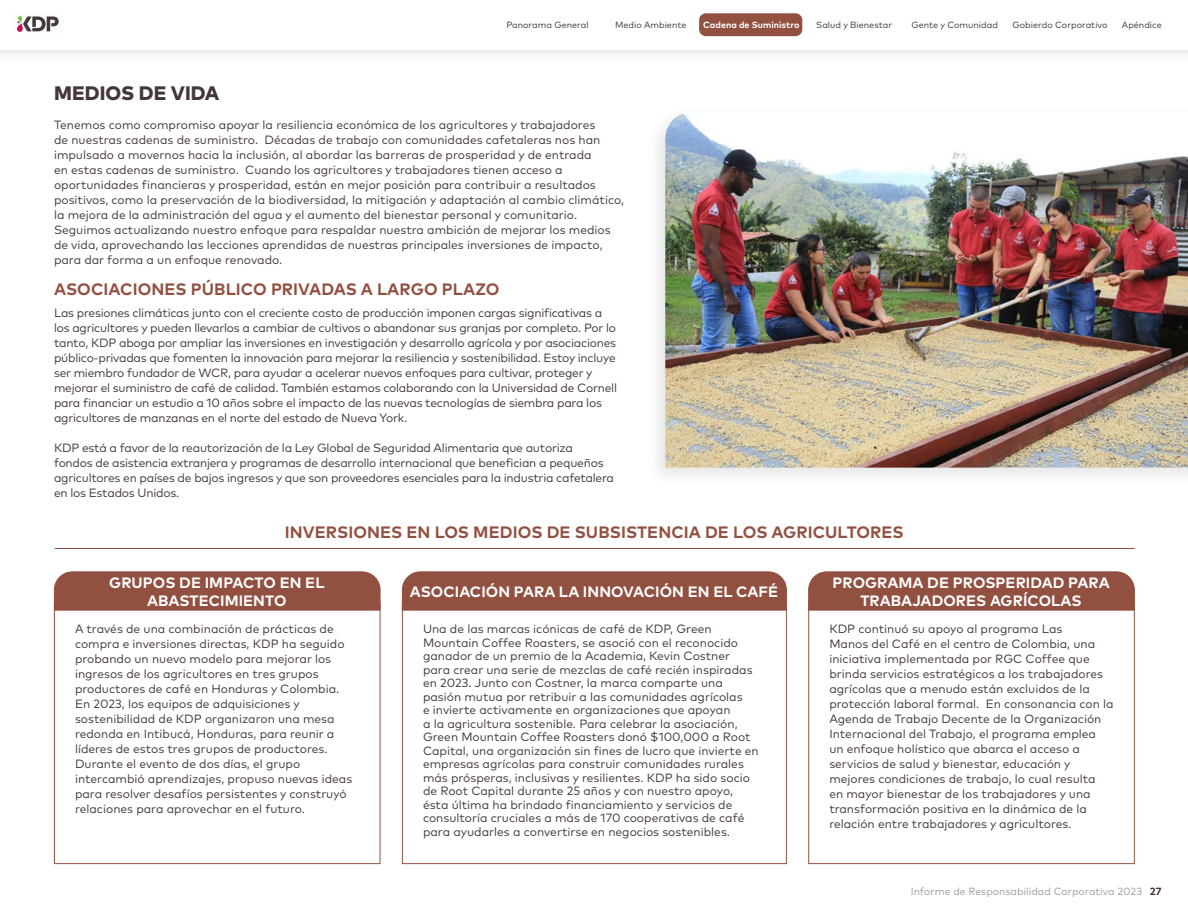
<style>
.page{position:relative;width:1188px;height:918px;background:#fff}
.page>*{position:absolute;margin:0;border:0;box-sizing:border-box;transform-origin:0 0}
.t1{font:800 19.5px "Mark Pro";letter-spacing:.005em;color:#443738}
.t2{font:700 16.5px "Mark Pro";letter-spacing:.005em;color:#925041}
.t3{font:700 15px/18px "Mark Pro";letter-spacing:.005em;color:#fff;text-align:center}
.t4{font:12px/15px "Mark Pro";color:#443738}
.t5{font:12px/15px "Mark Pro";letter-spacing:-.02em;color:#443738}
.t6{font:10.5px "Mark Pro";color:#a19b9c}
.t7{font:700 10.5px "Mark Pro";color:#443738}
.t8{font:9px "Mark Pro";color:#443738}
.t9{font:700 9px "Mark Pro";color:#fff}
</style>
<div class="page">
<div style="left:54px;top:571px;width:327px;height:40px;background:#925041"></div>
<div style="left:402px;top:571px;width:385px;height:40px;background:#925041"></div>
<div style="left:808px;top:571px;width:327px;height:40px;background:#925041"></div>
<hr style="left:55px;top:548px;width:1080px;height:1px;background:#925041">
<div style="left:644px;top:104px;width:544px;height:385px;background:#000;opacity:.1"></div>
<img style="left:665px;top:112px;width:523px;height:356px">
<div style="left:0;top:0;width:1188px;height:64px;background:#000;opacity:.2"></div>
<div style="left:0;top:0;width:1188px;height:50px;background:#fff"></div>
<div style="left:699px;top:13px;width:103px;height:23px;background:#925041;border-radius:7px"></div>
<div style="left:14px;top:13px;width:48px;height:21px;background:#fafcfe"></div>
<svg style="left:17px;top:16px;width:42px;height:16px"></svg>
<p class="t8" style="left:506px;top:18px;width:84px">Panorama General</p>
<p class="t8" style="left:615px;top:18px;width:73px">Medio Ambiente</p>
<p class="t9" style="left:703px;top:17px;width:98px">Cadena de Suministro</p>
<p class="t8" style="left:816px;top:18px;width:77px">Salud y Bienestar</p>
<p class="t8" style="left:911px;top:18px;width:88px">Gente y Comunidad</p>
<p class="t8" style="left:1012px;top:18px;width:97px">Gobierdo Corporativo</p>
<p class="t8" style="left:1122px;top:18px;width:41px">Apéndice</p>
<h1 class="t1" style="left:54px;top:78px;width:167px">MEDIOS DE VIDA</h1>
<p class="t4" style="left:54px;top:116px;width:572px">Tenemos como compromiso apoyar la resiliencia económica de los agricultores y trabajadores<br>de nuestras cadenas de suministro. Décadas de trabajo con comunidades cafetaleras nos han impulsado a movernos hacia la inclusión, al abordar las barreras de prosperidad y de entrada<br>en estas cadenas de suministro. Cuando los agricultores y trabajadores tienen acceso a oportunidades financieras y prosperidad, están en mejor posición para contribuir a resultados positivos, como la preservación de la biodiversidad, la mitigación y adaptación al cambio climático, la mejora de la administración del agua y el aumento del bienestar personal y comunitario.<br>Seguimos actualizando nuestro enfoque para respaldar nuestra ambición de mejorar los medios de vida, aprovechando las lecciones aprendidas de nuestras principales inversiones de impacto, para dar forma a un enfoque renovado.</p>
<h2 class="t2" style="left:54px;top:277px;width:447px">ASOCIACIONES PÚBLICO PRIVADAS A LARGO PLAZO</h2>
<p class="t5" style="left:54px;top:304px;width:565px">Las presiones climáticas junto con el creciente costo de producción imponen cargas significativas a los agricultores y pueden llevarlos a cambiar de cultivos o abandonar sus granjas por completo. Por lo tanto, KDP aboga por ampliar las inversiones en investigación y desarrollo agrícola y por asociaciones público-privadas que fomenten la innovación para mejorar la resiliencia y sostenibilidad. Estoy incluye ser miembro fundador de WCR, para ayudar a acelerar nuevos enfoques para cultivar, proteger y mejorar el suministro de café de calidad. También estamos colaborando con la Universidad de Cornell para financiar un estudio a 10 años sobre el impacto de las nuevas tecnologías de siembra para los agricultores de manzanas en el norte del estado de Nueva York.</p>
<p class="t5" style="left:54px;top:439px;width:562px">KDP está a favor de la reautorización de la Ley Global de Seguridad Alimentaria que autoriza fondos de asistencia extranjera y programas de desarrollo internacional que benefician a pequeños agricultores en países de bajos ingresos y que son proveedores esenciales para la industria cafetalera en los Estados Unidos.</p>
<h2 class="t2" style="left:285px;top:520px;width:620px">INVERSIONES EN LOS MEDIOS DE SUBSISTENCIA DE LOS AGRICULTORES</h2>
<p class="t3" style="left:109px;top:572px;width:217px">GRUPOS DE IMPACTO EN EL<br>ABASTECIMIENTO</p>
<p class="t4" style="left:75px;top:620px;width:279px">A través de una combinación de prácticas de compra e inversiones directas, KDP ha seguido probando un nuevo modelo para mejorar los ingresos de los agricultores en tres grupos productores de café en Honduras y Colombia.<br>En 2023, los equipos de adquisiciones y sostenibilidad de KDP organizaron una mesa redonda en Intibucá, Honduras, para reunir a líderes de estos tres grupos de productores.<br>Durante el evento de dos días, el grupo intercambió aprendizajes, propuso nuevas ideas para resolver desafíos persistentes y construyó relaciones para aprovechar en el futuro.</p>
<p class="t3" style="left:410px;top:581px;width:370px">ASOCIACIÓN PARA LA INNOVACIÓN EN EL CAFÉ</p>
<p class="t4" style="left:423px;top:621px;width:337px;line-height:13.5px">Una de las marcas icónicas de café de KDP, Green Mountain Coffee Roasters, se asoció con el reconocido ganador de un premio de la Academia, Kevin Costner para crear una serie de mezclas de café recién inspiradas en 2023. Junto con Costner, la marca comparte una pasión mutua por retribuir a las comunidades agrícolas<br>e invierte activamente en organizaciones que apoyan<br>a la agricultura sostenible. Para celebrar la asociación, Green Mountain Coffee Roasters donó $100,000 a Root Capital, una organización sin fines de lucro que invierte en empresas agrícolas para construir comunidades rurales más prósperas, inclusivas y resilientes. KDP ha sido socio de Root Capital durante 25 años y con nuestro apoyo, ésta última ha brindado financiamiento y servicios de consultoría cruciales a más de 170 cooperativas de café para ayudarles a convertirse en negocios sostenibles.</p>
<p class="t3" style="left:833px;top:572px;width:279px">PROGRAMA DE PROSPERIDAD PARA<br>TRABAJADORES AGRÍCOLAS</p>
<p class="t4" style="left:829px;top:620px;width:286px">KDP continuó su apoyo al programa Las<br>Manos del Café en el centro de Colombia, una iniciativa implementada por RGC Coffee que brinda servicios estratégicos a los trabajadores agrícolas que a menudo están excluidos de la protección laboral formal. En consonancia con la Agenda de Trabajo Decente de la Organización Internacional del Trabajo, el programa emplea<br>un enfoque holístico que abarca el acceso a servicios de salud y bienestar, educación y mejores condiciones de trabajo, lo cual resulta<br>en mayor bienestar de los trabajadores y una transformación positiva en la dinámica de la relación entre trabajadores y agricultores.</p>
<p class="t6" style="left:911px;top:883px;width:233px">Informe de Responsabilidad Corporativa 2023</p>
<p class="t7" style="left:1150px;top:883px;width:13px">27</p>
</div>
